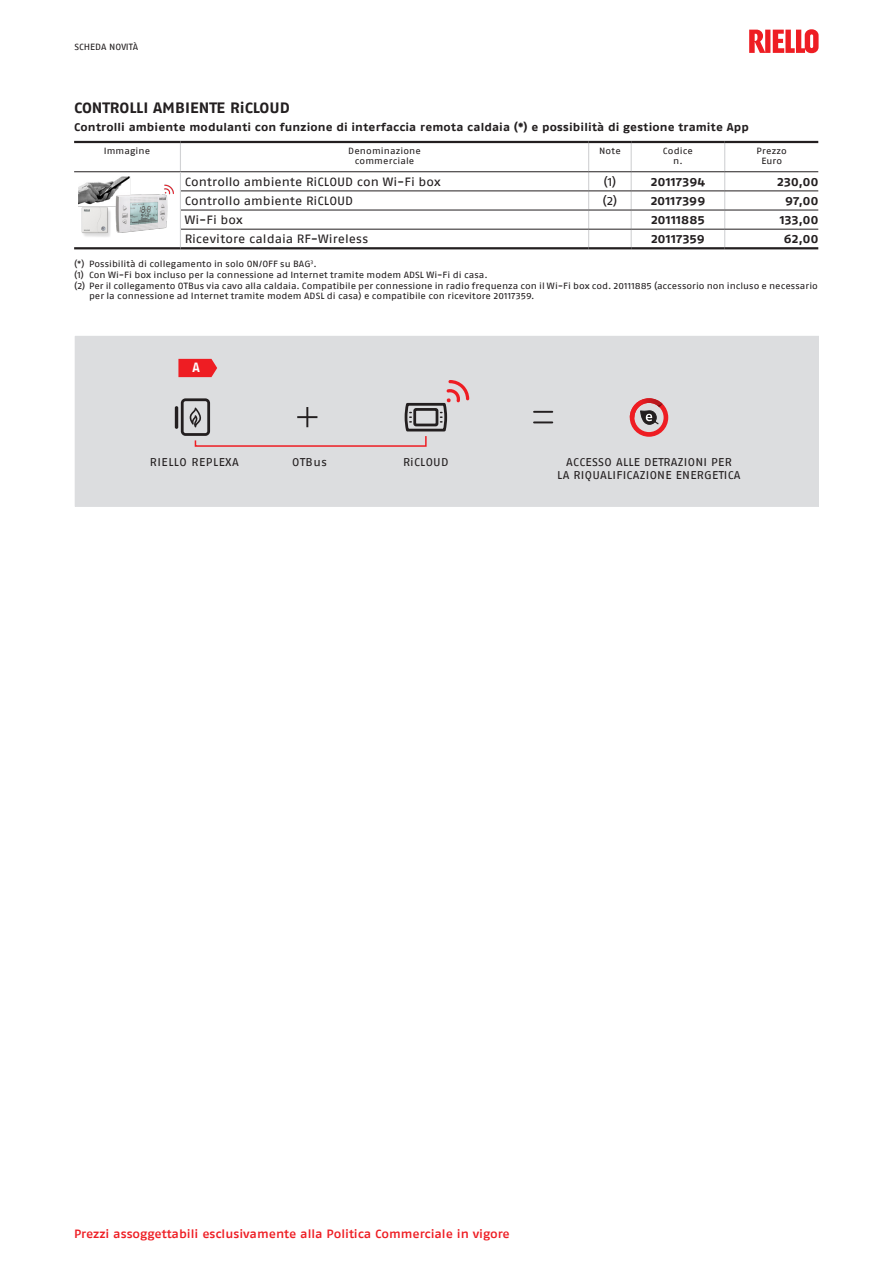
<style>
.page{position:relative;width:893px;height:1263px;background:#fff}
.page>*{position:absolute;margin:0;border:0;box-sizing:border-box;transform-origin:0 0}
.ER_-_TITOLO_TABELLA{font:700 15px "Fago Ex Lf";color:#231f20}
.t1{font:700 13.35px "Fago Ex Lf";color:#fff;scale:.9 1}
.Dati_tabelle{font:12px "Fago Ex Lf";letter-spacing:.005em;color:#231f20}
.t2{font:500 12px "Fago Ex Lf";color:#ee1d23}
.Dati_Tabelle_BOLD{font:700 12px "Fago Ex Lf";letter-spacing:.015em;color:#231f20}
.ER_-_TESTO{font:700 11.25px "Fago Ex Lf";letter-spacing:.015em;color:#231f20}
.t3{font:11.25px/13.5px "Fago Ex Lf";letter-spacing:.025em;color:#231f20;text-align:center}
.t4{font:11.25px "Fago Ex Lf";letter-spacing:.05em;color:#231f20}
.ER_-_NOTA_TABELLA_6p{font:9px/10.8px "Fago Ex Lf";color:#231f20}
.Testata_tabella_resi{font:9px "Fago Ex Lf";letter-spacing:.015em;color:#231f20}
</style>
<div class="page">
<svg style="left:749px;top:29px;width:70px;height:24px"></svg>
<hr style="left:74px;top:247px;width:106px;height:2px;background:#231f20">
<svg style="left:588px;top:143px;width:1px;height:104px"></svg>
<svg style="left:631px;top:143px;width:1px;height:104px"></svg>
<svg style="left:724px;top:143px;width:1px;height:104px"></svg>
<hr style="left:74px;top:141px;width:106px;height:2px;background:#231f20">
<hr style="left:180px;top:141px;width:409px;height:2px;background:#231f20">
<hr style="left:589px;top:141px;width:42px;height:2px;background:#231f20">
<hr style="left:631px;top:141px;width:94px;height:2px;background:#231f20">
<hr style="left:725px;top:141px;width:93px;height:2px;background:#231f20">
<hr style="left:180px;top:171px;width:409px;height:1px;background:#231f20">
<hr style="left:589px;top:171px;width:42px;height:1px;background:#231f20">
<hr style="left:631px;top:171px;width:94px;height:1px;background:#231f20">
<hr style="left:725px;top:171px;width:93px;height:1px;background:#231f20">
<hr style="left:181px;top:190px;width:408px;height:1px;background:#231f20">
<hr style="left:589px;top:190px;width:42px;height:1px;background:#231f20">
<hr style="left:631px;top:190px;width:94px;height:1px;background:#231f20">
<hr style="left:725px;top:190px;width:93px;height:1px;background:#231f20">
<hr style="left:181px;top:210px;width:408px;height:1px;background:#231f20">
<hr style="left:589px;top:210px;width:42px;height:1px;background:#231f20">
<hr style="left:631px;top:210px;width:94px;height:1px;background:#231f20">
<hr style="left:725px;top:210px;width:93px;height:1px;background:#231f20">
<hr style="left:181px;top:229px;width:408px;height:1px;background:#231f20">
<hr style="left:589px;top:229px;width:42px;height:1px;background:#231f20">
<hr style="left:631px;top:229px;width:94px;height:1px;background:#231f20">
<hr style="left:725px;top:229px;width:93px;height:1px;background:#231f20">
<hr style="left:180px;top:247px;width:409px;height:2px;background:#231f20">
<hr style="left:589px;top:247px;width:42px;height:2px;background:#231f20">
<hr style="left:631px;top:247px;width:94px;height:2px;background:#231f20">
<hr style="left:725px;top:247px;width:93px;height:2px;background:#231f20">
<hr style="left:74px;top:171px;width:106px;height:1px;background:#231f20">
<svg style="left:180px;top:143px;width:1px;height:104px"></svg>
<img style="left:78px;top:176px;width:96px;height:61px">
<div style="left:75px;top:336px;width:744px;height:170px;background:#dcdddf"></div>
<hr style="left:175px;top:406px;width:3px;height:23px;background:#231f20;border-radius:2px">
<svg style="left:534px;top:411px;width:18px;height:2px"></svg>
<svg style="left:534px;top:421px;width:18px;height:2px"></svg>
<svg style="left:178px;top:359px;width:291px;height:88px"></svg>
<svg style="left:630px;top:398px;width:38px;height:39px"></svg>
<p class="ER_-_NOTA_TABELLA_6p" style="left:74px;top:41px;width:65px">SCHEDA NOVITÀ</p>
<p class="ER_-_TITOLO_TABELLA" style="left:74px;top:99px;width:217px">CONTROLLI AMBIENTE RiCLOUD</p>
<p class="ER_-_TESTO" style="left:74px;top:120px;width:676px">Controlli ambiente modulanti con funzione di interfaccia remota caldaia (*) e possibilità di gestione tramite App</p>
<p class="Testata_tabella_resi" style="left:104px;top:145px;width:48px">Immagine</p>
<p class="Testata_tabella_resi" style="left:348px;top:145px;width:74px">Denominazione</p>
<p class="Testata_tabella_resi" style="left:355px;top:156px;width:61px">commerciale</p>
<p class="Testata_tabella_resi" style="left:599px;top:145px;width:23px">Note</p>
<p class="Testata_tabella_resi" style="left:663px;top:145px;width:32px">Codice</p>
<p class="Testata_tabella_resi" style="left:673px;top:156px;width:11px">n.</p>
<p class="Testata_tabella_resi" style="left:757px;top:145px;width:32px">Prezzo</p>
<p class="Testata_tabella_resi" style="left:761px;top:156px;width:22px">Euro</p>
<p class="Dati_tabelle" style="left:185px;top:174px;width:257px">Controllo ambiente RiCLOUD con Wi-Fi box</p>
<p class="Dati_tabelle" style="left:603px;top:174px;width:15px">(1)</p>
<p class="Dati_Tabelle_BOLD" style="left:651px;top:174px;width:56px">20117394</p>
<p class="Dati_Tabelle_BOLD" style="left:777px;top:174px;width:42px">230,00</p>
<p class="Dati_tabelle" style="left:185px;top:193px;width:170px">Controllo ambiente RiCLOUD</p>
<p class="Dati_tabelle" style="left:602px;top:193px;width:17px">(2)</p>
<p class="Dati_Tabelle_BOLD" style="left:651px;top:193px;width:56px">20117399</p>
<p class="Dati_Tabelle_BOLD" style="left:785px;top:193px;width:35px">97,00</p>
<p class="Dati_tabelle" style="left:185px;top:213px;width:59px">Wi-Fi box</p>
<p class="Dati_Tabelle_BOLD" style="left:651px;top:213px;width:55px">20111885</p>
<p class="Dati_Tabelle_BOLD" style="left:780px;top:213px;width:40px">133,00</p>
<p class="Dati_tabelle" style="left:185px;top:232px;width:185px">Ricevitore caldaia RF-Wireless</p>
<p class="Dati_Tabelle_BOLD" style="left:651px;top:232px;width:55px">20117359</p>
<p class="Dati_Tabelle_BOLD" style="left:784px;top:231px;width:36px">62,00</p>
<p class="ER_-_NOTA_TABELLA_6p" style="left:74px;top:258px;width:244px">(*) Possibilità di collegamento in solo ON/OFF su BAG<sup>3</sup>.</p>
<p class="ER_-_NOTA_TABELLA_6p" style="left:74px;top:269px;width:415px">(1) Con Wi-Fi box incluso per la connessione ad Internet tramite modem ADSL Wi-Fi di casa.</p>
<p class="ER_-_NOTA_TABELLA_6p" style="left:89px;top:280px;width:730px;text-indent:-15px">(2) Per il collegamento OTBus via cavo alla caldaia. Compatibile per connessione in radio frequenza con il Wi-Fi box cod. 20111885 (accessorio non incluso e necessario per la connessione ad Internet tramite modem ADSL di casa) e compatibile con ricevitore 20117359.</p>
<p class="t1" style="left:193px;top:360px;width:10px">A</p>
<p class="t3" style="left:292px;top:455px;width:36px">OTBus</p>
<p class="t3" style="left:403px;top:455px;width:47px">RiCLOUD</p>
<p class="t4" style="left:150px;top:455px;width:90px">RIELLO REPLEXA</p>
<p class="t3" style="left:557px;top:455px;width:185px">ACCESSO ALLE DETRAZIONI PER<br>LA RIQUALIFICAZIONE ENERGETICA</p>
<h3 class="t2" style="left:74px;top:1226px;width:437px">Prezzi assoggettabili esclusivamente alla Politica Commerciale in vigore</h3>
</div>
